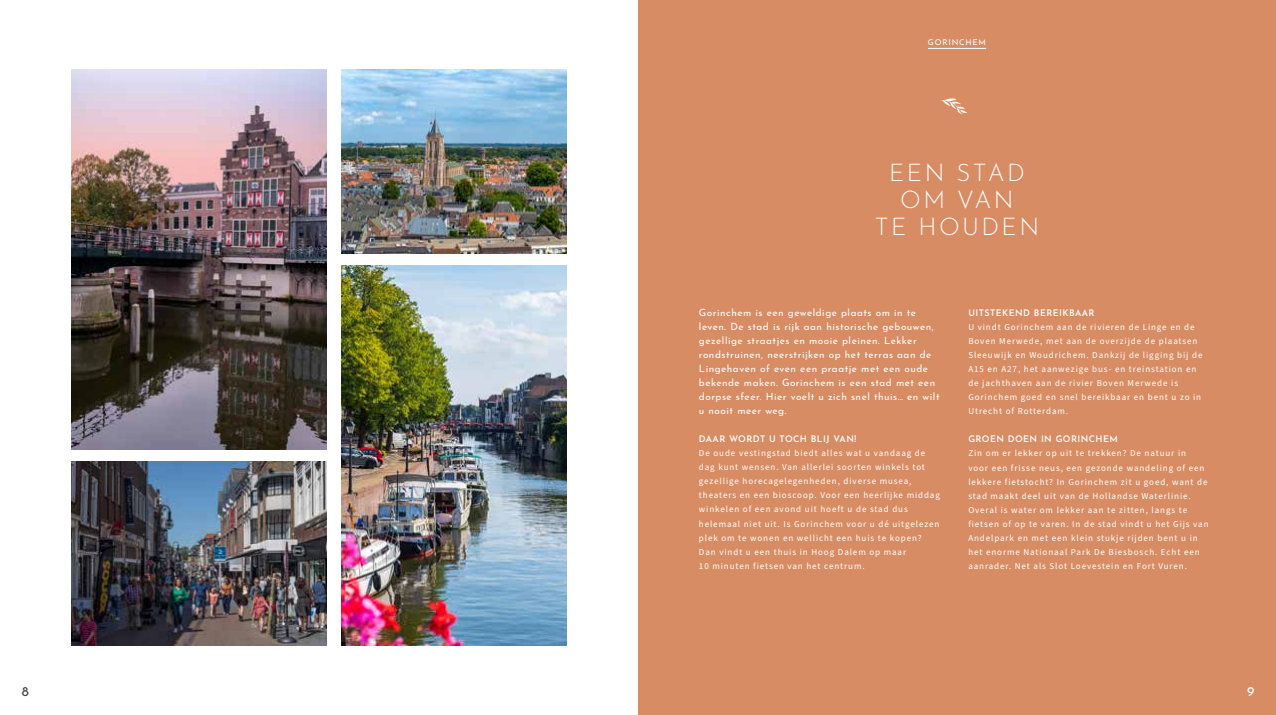
<style>
.page{position:relative;width:1276px;height:715px;background:#fff}
.page>*{position:absolute;margin:0;border:0;box-sizing:border-box;transform-origin:0 0}
.t1{font:300 24px/27px "Josefin Sans";letter-spacing:.1em;color:#fff;text-align:center}
.t2{font:13.5px "Josefin Sans";color:#3c3c3b}
.t3{font:13.5px "Josefin Sans";color:#fff}
.t4{font:10px/14px "Josefin Sans";letter-spacing:.05em;color:#fff}
.t5{font:9px/14px "Source Sans Pro";letter-spacing:.1em;color:#fff}
.t6{font:600 9px "Josefin Sans";letter-spacing:.05em;color:#fff}
.t7{font:8px "Josefin Sans";letter-spacing:.1em;color:#fff}
</style>
<div class="page">
<div style="left:638px;top:0;width:638px;height:714px;background:#d88c64"></div>
<hr style="left:928px;top:48px;width:58px;height:1px;background:#fff">
<svg style="left:941px;top:98px;width:26px;height:16px"></svg>
<img style="left:72px;top:70px;width:254px;height:379px">
<img style="left:72px;top:462px;width:254px;height:183px">
<img style="left:341px;top:70px;width:225px;height:183px">
<img style="left:341px;top:266px;width:225px;height:379px">
<p class="t7" style="left:928px;top:36px;width:60px">GORINCHEM</p>
<h1 class="t1" style="left:875px;top:156px;width:166px">EEN STAD<br>OM VAN<br>TE HOUDEN</h1>
<p class="t4" style="left:699px;top:304px;width:242px">Gorinchem is een geweldige plaats om in te leven. De stad is rijk aan historische gebouwen, gezellige straatjes en mooie pleinen. Lekker rondstruinen, neerstrijken op het terras aan de Lingehaven of even een praatje met een oude bekende maken. Gorinchem is een stad met een dorpse sfeer. Hier voelt u zich snel thuis… en wilt u nooit meer weg.</p>
<p class="t6" style="left:699px;top:431px;width:159px">DAAR WORDT U TOCH BLIJ VAN!</p>
<p class="t5" style="left:699px;top:446px;width:242px">De oude vestingstad biedt alles wat u vandaag de dag kunt wensen. Van allerlei soorten winkels tot gezellige horecagelegenheden, diverse musea, theaters en een bioscoop. Voor een heerlijke middag winkelen of een avond uit hoeft u de stad dus helemaal niet uit. Is Gorinchem voor u dé uitgelezen plek om te wonen en wellicht een huis te kopen?<br>Dan vindt u een thuis in Hoog Dalem op maar<br>10 minuten fietsen van het centrum.</p>
<p class="t6" style="left:968px;top:305px;width:128px">UITSTEKEND BEREIKBAAR</p>
<p class="t5" style="left:968px;top:320px;width:236px">U vindt Gorinchem aan de rivieren de Linge en de Boven Merwede, met aan de overzijde de plaatsen Sleeuwijk en Woudrichem. Dankzij de ligging bij de A15 en A27, het aanwezige bus- en treinstation en de jachthaven aan de rivier Boven Merwede is Gorinchem goed en snel bereikbaar en bent u zo in Utrecht of Rotterdam.</p>
<p class="t6" style="left:968px;top:431px;width:151px">GROEN DOEN IN GORINCHEM</p>
<p class="t5" style="left:968px;top:446px;width:242px">Zin om er lekker op uit te trekken? De natuur in<br>voor een frisse neus, een gezonde wandeling of een lekkere fietstocht? In Gorinchem zit u goed, want de stad maakt deel uit van de Hollandse Waterlinie.<br>Overal is water om lekker aan te zitten, langs te fietsen of op te varen. In de stad vindt u het Gijs van Andelpark en met een klein stukje rijden bent u in het enorme Nationaal Park De Biesbosch. Echt een aanrader. Net als Slot Loevestein en Fort Vuren.</p>
<h2 class="t2" style="left:22px;top:680px;width:9px">8</h2>
<h2 class="t3" style="left:1247px;top:680px;width:9px">9</h2>
</div>
